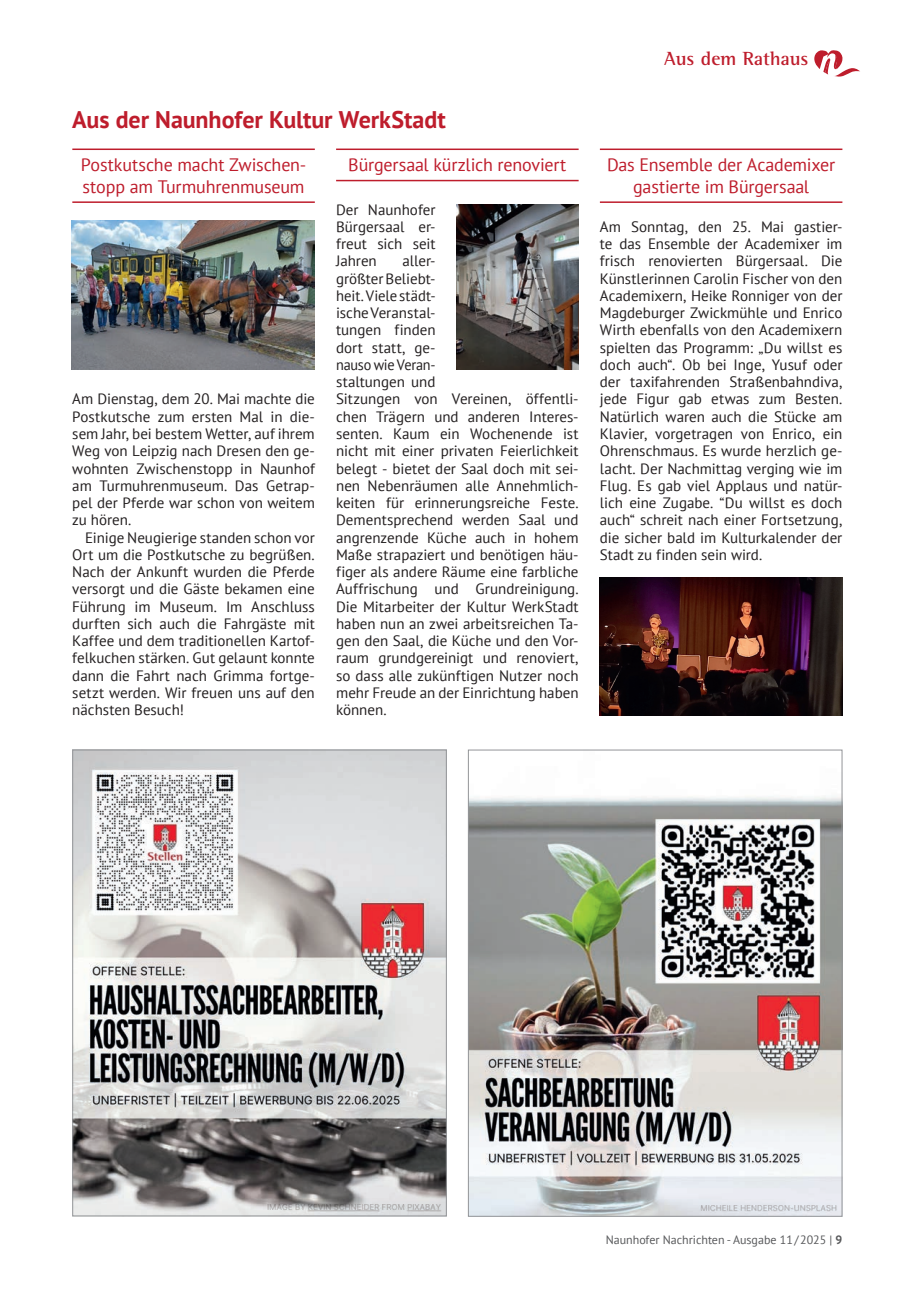
<style>
.page{position:relative;width:919px;height:1289px;background:#fff}
.page>*{position:absolute;margin:0;border:0;box-sizing:border-box;transform-origin:0 0}
.Hauptüberschrift{font:700 24px "PT Sans";letter-spacing:-.005em;color:#be1d2c}
.t1{font:700 19.5px "Rotis Semi Serif Std";letter-spacing:.005em;color:#be1d2c}
.Hervorgehobene_Zwischenüberschrift__mit_{font:18px/21.6px "PT Sans";letter-spacing:-.01em;color:#be1d2c}
.Fließtext{font:15px/17.2px "PT Sans";color:#231f20;text-align:justify}
.t2{font:12px "PT Sans";color:#57585a}
.s1{font-weight:700}
</style>
<div class="page">
<svg style="left:814px;top:50px;width:46px;height:27px"></svg>
<img style="left:470px;top:796px;width:370px;height:418px">
<img style="left:74px;top:751px;width:370px;height:463px">
<hr style="left:72px;top:148px;width:243px;height:2px;background:#be1d2c">
<hr style="left:72px;top:201px;width:243px;height:2px;background:#be1d2c">
<hr style="left:336px;top:148px;width:242px;height:2px;background:#be1d2c">
<hr style="left:336px;top:180px;width:242px;height:1px;background:#be1d2c">
<hr style="left:600px;top:148px;width:242px;height:2px;background:#be1d2c">
<hr style="left:600px;top:201px;width:242px;height:2px;background:#be1d2c">
<img style="left:71px;top:220px;width:244px;height:150px">
<img style="left:457px;top:205px;width:121px;height:165px">
<img style="left:600px;top:577px;width:242px;height:138px">
<p class="Hauptüberschrift" style="left:72px;top:104px;width:375px">Aus der Naunhofer Kultur WerkStadt</p>
<p class="Hervorgehobene_Zwischenüberschrift__mit_" style="left:81px;top:153px;width:227px">Postkutsche macht Zwischen&shy;stopp am Turmuhrenmuseum</p>
<p class="Hervorgehobene_Zwischenüberschrift__mit_" style="left:348px;top:153px;width:219px">Bürgersaal kürzlich renoviert</p>
<p class="Fließtext" style="left:336px;top:200px;width:101px">Der Naunhofer Bürgersaal er&shy;freut sich seit Jahren</p>
<p class="Fließtext" style="left:336px;top:252px;width:244px;text-align:left;text-indent:66px">aller-<br>größter Beliebt-<br>heit. Viele städt-<br>ische Veranstal-<br>tungen finden<br>dort statt, ge-<br>nauso wie Veran-<br>staltungen und<br>Sitzungen von Vereinen, öffentli&shy;chen Trägern und anderen Interes&shy;senten. Kaum ein Wochenende ist nicht mit einer privaten Feierlichkeit belegt - bietet der Saal doch mit sei&shy;nen Nebenräumen alle Annehmlich&shy;keiten für erinnerungsreiche Feste.<br>Dementsprechend werden Saal und angrenzende Küche auch in hohem<br>Maße strapaziert und benötigen häu&shy;figer als andere Räume eine farbliche<br>Auffrischung und Grundreinigung.<br>Die Mitarbeiter der Kultur WerkStadt haben nun an zwei arbeitsreichen Ta&shy;gen den Saal, die Küche und den Vor&shy;raum grundgereinigt und renoviert, so dass alle zukünftigen Nutzer noch mehr Freude an der Einrichtung haben können.</p>
<p class="Fließtext" style="left:72px;top:390px;width:244px">Am Dienstag, dem 20. Mai machte die Postkutsche zum ersten Mal in die&shy;sem Jahr, bei bestem Wetter, auf ihrem Weg von Leipzig nach Dresen den ge&shy;wohnten Zwischenstopp in Naunhof am Turmuhrenmuseum. Das Getrap&shy;pel der Pferde war schon von weitem zu hören.</p>
<p class="Fließtext" style="left:72px;top:528px;width:244px;text-indent:13px">Einige Neugierige standen schon vor Ort um die Postkutsche zu begrüßen.<br>Nach der Ankunft wurden die Pferde versorgt und die Gäste bekamen eine Führung im Museum. Im Anschluss durften sich auch die Fahrgäste mit Kaffee und dem traditionellen Kartof&shy;felkuchen stärken. Gut gelaunt konnte dann die Fahrt nach Grimma fortge&shy;setzt werden. Wir freuen uns auf den nächsten Besuch!</p>
<p class="t1" style="left:664px;top:47px;width:146px">Aus dem Rathaus</p>
<p class="Hervorgehobene_Zwischenüberschrift__mit_" style="left:607px;top:153px;width:230px;text-align:center">Das Ensemble der Academixer gastierte im Bürgersaal</p>
<p class="Fließtext" style="left:600px;top:218px;width:244px">Am Sonntag, den 25. Mai gastier&shy;te das Ensemble der Academixer im frisch renovierten Bürgersaal. Die Künstlerinnen Carolin Fischer von den Academixern, Heike Ronniger von der Magdeburger Zwickmühle und Enrico Wirth ebenfalls von den Academixern spielten das Programm: „Du willst es doch auch“. Ob bei Inge, Yusuf oder der taxifahrenden Straßenbahndiva, jede Figur gab etwas zum Besten.<br>Natürlich waren auch die Stücke am Klavier, vorgetragen von Enrico, ein Ohrenschmaus. Es wurde herzlich ge&shy;lacht. Der Nachmittag verging wie im Flug. Es gab viel Applaus und natür&shy;lich eine Zugabe. “Du willst es doch auch“ schreit nach einer Fortsetzung, die sicher bald im Kulturkalender der Stadt zu finden sein wird.</p>
<p class="t2" style="left:605px;top:1231px;width:238px">Naunhofer Nachrichten - Ausgabe 11/2025 | <span class="s1">9</span></p>
</div>
